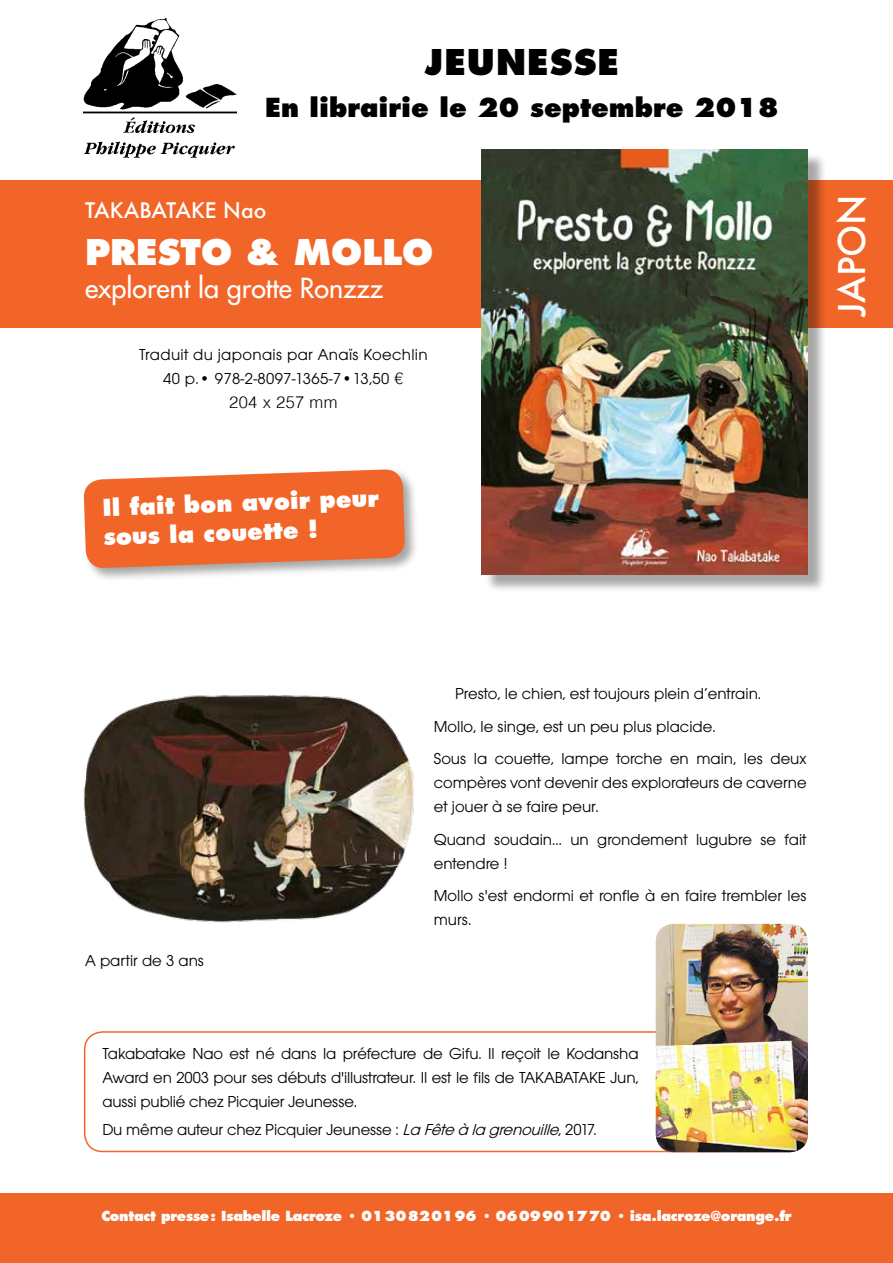
<style>
.page{position:relative;width:893px;height:1263px;background:#fff}
.page>*{position:absolute;margin:0;border:0;box-sizing:border-box;transform-origin:0 0}
.t1{font:500 36px "Futura";color:#fff}
.t2{font:800 34.5px "Futura";color:#fff}
.t3{font:800 34.5px "Futura";letter-spacing:.03em;color:#000}
.t4{font:27px "Futura";color:#fff}
.t5{font:800 25.5px "Futura";color:#000}
.t6{font:800 22.65px/29.4px "Futura";color:#fff}
.t7{font:500 21px "Futura";color:#fff}
.t8{font:16.5px/24px "Avant Garde ITC";color:#000}
.t9{font:16.5px/24px "Avant Garde ITC";letter-spacing:.02em;color:#000;text-align:center}
.t10{font:300 16.5px "Helvetica";letter-spacing:.02em;color:#000}
.t11{font:800 13.5px "Futura";letter-spacing:-.02em;color:#fff}
.s1{font-family:"Helvetica";font-weight:300}
.s2{font-style:italic}
.s3{font-weight:500}
</style>
<div class="page">
<div style="left:84px;top:1031px;width:724px;height:121px;border:2px solid #f26529;border-radius:18px"></div>
<div style="left:82px;top:467px;width:337px;height:115px;background:#000;opacity:.35"></div>
<svg style="left:83px;top:469px;width:322px;height:100px;background:#ef7440"></svg>
<div style="left:0;top:181px;width:893px;height:147px;background:#f26529"></div>
<div style="left:0;top:1194px;width:893px;height:69px;background:#f26529"></div>
<div style="left:484px;top:152px;width:342px;height:441px;background:#000;opacity:.35"></div>
<img style="left:482px;top:150px;width:326px;height:425px">
<img style="left:84px;top:19px;width:152px;height:138px">
<img style="left:656px;top:924px;width:152px;height:228px">
<img style="left:83px;top:695px;width:331px;height:228px">
<h2 class="t3" style="left:425px;top:41px;width:196px">JEUNESSE</h2>
<h3 class="t5" style="left:265px;top:92px;width:515px">En librairie le 20 septembre 2018</h3>
<p class="t7" style="left:85px;top:196px;width:183px">TAKABATAKE Nao</p>
<h1 class="t1" style="left:827px;top:317px;width:124px;rotate:-90deg">JAPON</h1>
<p class="t9" style="left:139px;top:343px;width:290px">Traduit du japonais par Anaïs Koechlin<br>40 p.• 978-2-8097-1365-7•13,50 <span class="s1">€</span></p>
<p class="t10" style="left:229px;top:392px;width:110px">204 x 257 mm</p>
<h2 class="t2" style="left:85px;top:231px;width:350px">PRESTO &amp; MOLLO</h2>
<h3 class="t4" style="left:85px;top:270px;width:300px">explorent la grotte Ronzzz</h3>
<h3 class="t6" style="left:102px;top:493px;width:278px;rotate:-2deg">Il fait bon avoir peur sous la couette !</h3>
<p class="t8" style="left:85px;top:949px;width:121px">A partir de 3 ans</p>
<p class="t8" style="left:434px;top:677px;width:374px;line-height:32.5px;text-indent:21px">Presto, le chien, est toujours plein d’entrain.<br>Mollo, le singe, est un peu plus placide.<br>Sous la couette, lampe torche en main, les deux</p>
<p class="t8" style="left:434px;top:771px;width:374px">compères vont devenir des explorateurs de caverne et jouer à se faire peur.</p>
<p class="t8" style="left:434px;top:827px;width:374px">Quand soudain… un grondement lugubre se fait entendre !</p>
<p class="t8" style="left:434px;top:884px;width:374px">Mollo s'est endormi et ronfle à en faire trembler les murs.</p>
<p class="t8" style="left:102px;top:1041px;width:538px;text-align:justify">Takabatake Nao est né dans la préfecture de Gifu. Il reçoit le Kodansha Award en 2003 pour ses débuts d'illustrateur. Il est le fils de TAKABATAKE Jun, aussi publié chez Picquier Jeunesse.</p>
<p class="t8" style="left:102px;top:1117px;width:496px">Du même auteur chez Picquier Jeunesse : <span class="s2">La Fêteà la grenouille</span>, 2017.</p>
<p class="t11" style="left:101px;top:1207px;width:692px">Contact presse: Isabelle Lacroze <span class="s3">•</span> 0130820196 <span class="s3">•</span> 0609901770 <span class="s3">•</span> isa.lacroze@orange.fr</p>
</div>
